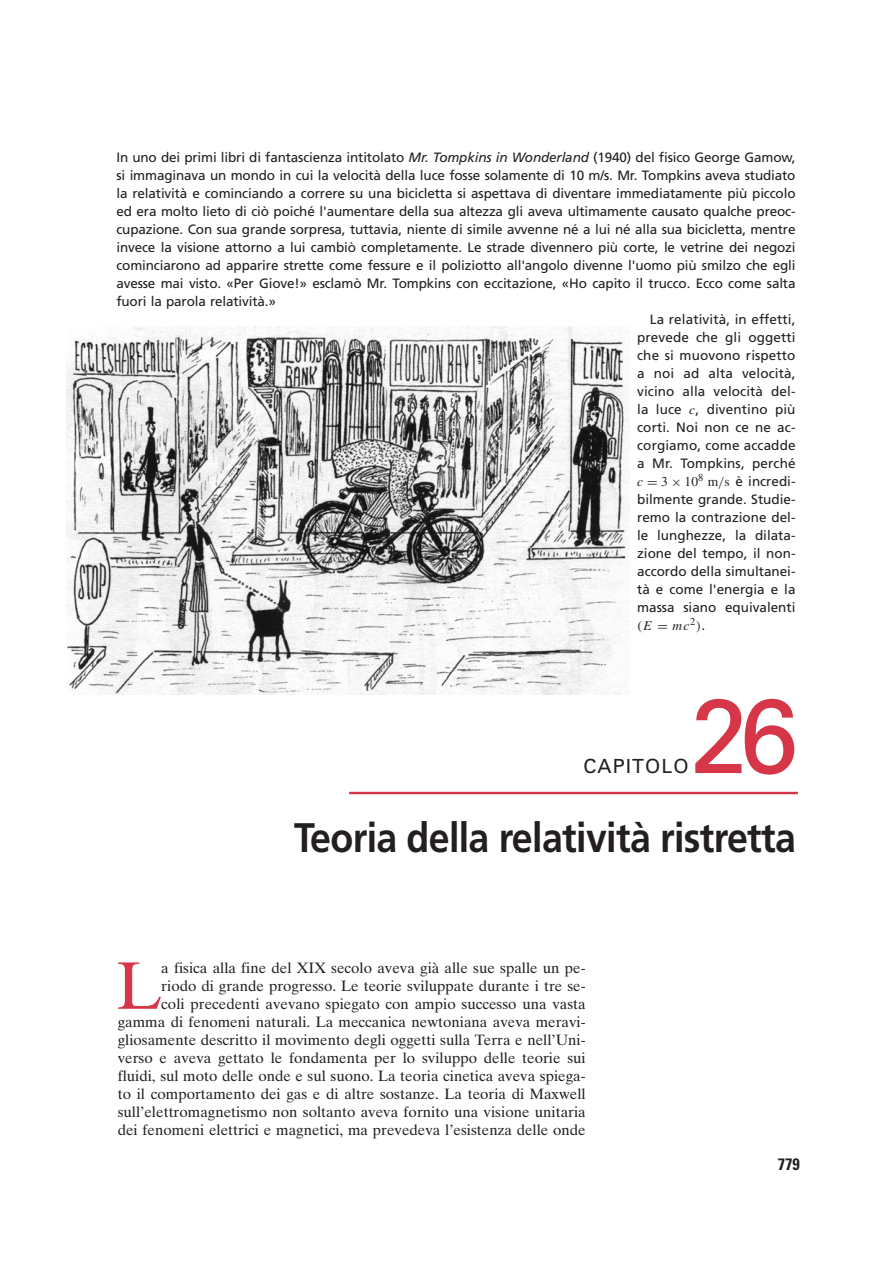
<style>
.page{position:relative;width:893px;height:1263px;background:#fff}
.page>*{position:absolute;margin:0;border:0;box-sizing:border-box;transform-origin:0 0}
.t1{font:105px "Univers";color:#d63647}
.t2{font:67.2px "Times Ten";color:#d63647}
.t3{font:700 41.25px "Frutiger";letter-spacing:-.015em;color:#231f20;scale:.91 1}
.t4{font:19.5px "Univers";letter-spacing:.055em;color:#231f20}
.t5{font:700 condensed 16.5px "Univers";color:#231f20}
.t6{font:15px/18px "Times Ten";color:#231f20;text-align:right}
.t7{font:13.5px "Frutiger";letter-spacing:-.01em;color:#231f20}
.t8{font:13.5px "Frutiger";letter-spacing:.01em;color:#231f20}
.t9{font:italic 13.5px "Times";color:#231f20}
.s1{font-style:italic}
.s2{font-family:"Times";font-style:italic}
.s3{font-family:"MTSY"}
.s4{font-family:"Times"}
.s5{font-family:"RMTMI"}
.s6{font-family:"RMTMI";font-style:normal}
.s7{font-family:"MTSY";font-style:normal}
.s8{font-family:"Frutiger";font-style:normal}
</style>
<div class="page">
<hr style="left:349px;top:792px;width:448px;height:2px;background:#d63647">
<img style="left:66px;top:326px;width:563px;height:368px">
<p class="t7" style="left:116px;top:152px;width:680px">In uno dei primi libri di fantascienza intitolato <span class="s1">Mr. Tompkins in Wonderland</span> (1940) del fisico George Gamow,</p>
<p class="t7" style="left:116px;top:170px;width:680px">si immaginava un mondo in cui la velocità della luce fosse solamente di 10 m/s. Mr. Tompkins aveva studiato</p>
<p class="t7" style="left:116px;top:188px;width:680px">la relatività e cominciando a correre su una bicicletta si aspettava di diventare immediatamente più piccolo</p>
<p class="t7" style="left:116px;top:206px;width:680px">ed era molto lieto di ciò poiché l'aumentare della sua altezza gli aveva ultimamente causato qualche preoc-</p>
<p class="t7" style="left:116px;top:224px;width:680px">cupazione. Con sua grande sorpresa, tuttavia, niente di simile avvenne né a lui né alla sua bicicletta, mentre</p>
<p class="t7" style="left:116px;top:242px;width:680px">invece la visione attorno a lui cambiò completamente. Le strade divennero più corte, le vetrine dei negozi</p>
<p class="t7" style="left:116px;top:260px;width:680px">cominciarono ad apparire strette come fessure e il poliziotto all'angolo divenne l'uomo più smilzo che egli</p>
<p class="t7" style="left:116px;top:278px;width:680px">avesse mai visto. «Per Giove!» esclamò Mr. Tompkins con eccitazione, «Ho capito il trucco. Ecco come salta</p>
<p class="t7" style="left:116px;top:296px;width:161px">fuori la parola relatività.»</p>
<p class="t8" style="left:650px;top:314px;width:147px">La relatività, in effetti,</p>
<p class="t8" style="left:637px;top:332px;width:160px">prevede che gli oggetti</p>
<p class="t8" style="left:637px;top:350px;width:160px">che si muovono rispetto</p>
<p class="t8" style="left:637px;top:368px;width:160px">a noi ad alta velocità,</p>
<p class="t8" style="left:637px;top:386px;width:160px">vicino alla velocità del-</p>
<p class="t8" style="left:637px;top:404px;width:160px">la luce <span class="s2">c</span>, diventino più</p>
<p class="t8" style="left:637px;top:422px;width:160px">corti. Noi non ce ne ac-</p>
<p class="t8" style="left:637px;top:440px;width:160px">corgiamo, come accadde</p>
<p class="t8" style="left:637px;top:458px;width:160px">a Mr. Tompkins, perché</p>
<p class="t7" style="left:637px;top:476px;width:160px"><span class="s2">c</span> <span class="s3">=</span> <span class="s4">3</span> <span class="s3">×</span> <span class="s4">10</span><sup>8</sup> <span class="s4">m</span><span class="s5">/</span><span class="s4">s</span> è incredi-</p>
<p class="t7" style="left:637px;top:494px;width:160px">bilmente grande. Studie-</p>
<p class="t7" style="left:637px;top:512px;width:160px">remo la contrazione del-</p>
<p class="t7" style="left:637px;top:530px;width:160px">le lunghezze, la dilata-</p>
<p class="t7" style="left:637px;top:548px;width:160px">zione del tempo, il non-</p>
<p class="t7" style="left:637px;top:566px;width:160px">accordo della simultanei-</p>
<p class="t7" style="left:637px;top:584px;width:160px">tà e come l'energia e la</p>
<p class="t7" style="left:637px;top:602px;width:160px">massa siano equivalenti</p>
<p class="t9" style="left:637px;top:621px;width:70px"><span class="s6">(</span>E <span class="s7">=</span> mc<sup>2</sup><span class="s6">)</span><span class="s8">.</span></p>
<h1 class="t1" style="left:689px;top:697px;width:109px">26</h1>
<h3 class="t4" style="left:583px;top:759px;width:107px">CAPITOLO</h3>
<h3 class="t3" style="left:294px;top:821px;width:553px">Teoria della relatività ristretta</h3>
<p class="t6" style="left:118px;top:960px;width:469px">a fisica alla fine del XIX secolo aveva già alle sue spalle un pe-<br>riodo di grande progresso. Le teorie sviluppate durante i tre se-<br>coli precedenti avevano spiegato con ampio successo una vasta gamma di fenomeni naturali. La meccanica newtoniana aveva meravi&shy;gliosamente descritto il movimento degli oggetti sulla Terra e nell’Uni&shy;verso e aveva gettato le fondamenta per lo sviluppo delle teorie sui fluidi, sul moto delle onde e sul suono. La teoria cinetica aveva spiega&shy;to il comportamento dei gas e di altre sostanze. La teoria di Maxwell sull’elettromagnetismo non soltanto aveva fornito una visione unitaria dei fenomeni elettrici e magnetici, ma prevedeva l’esistenza delle onde</p>
<h2 class="t2" style="left:117px;top:961px;width:46px">L</h2>
<p class="t5" style="left:777px;top:1159px;width:23px">779</p>
</div>
